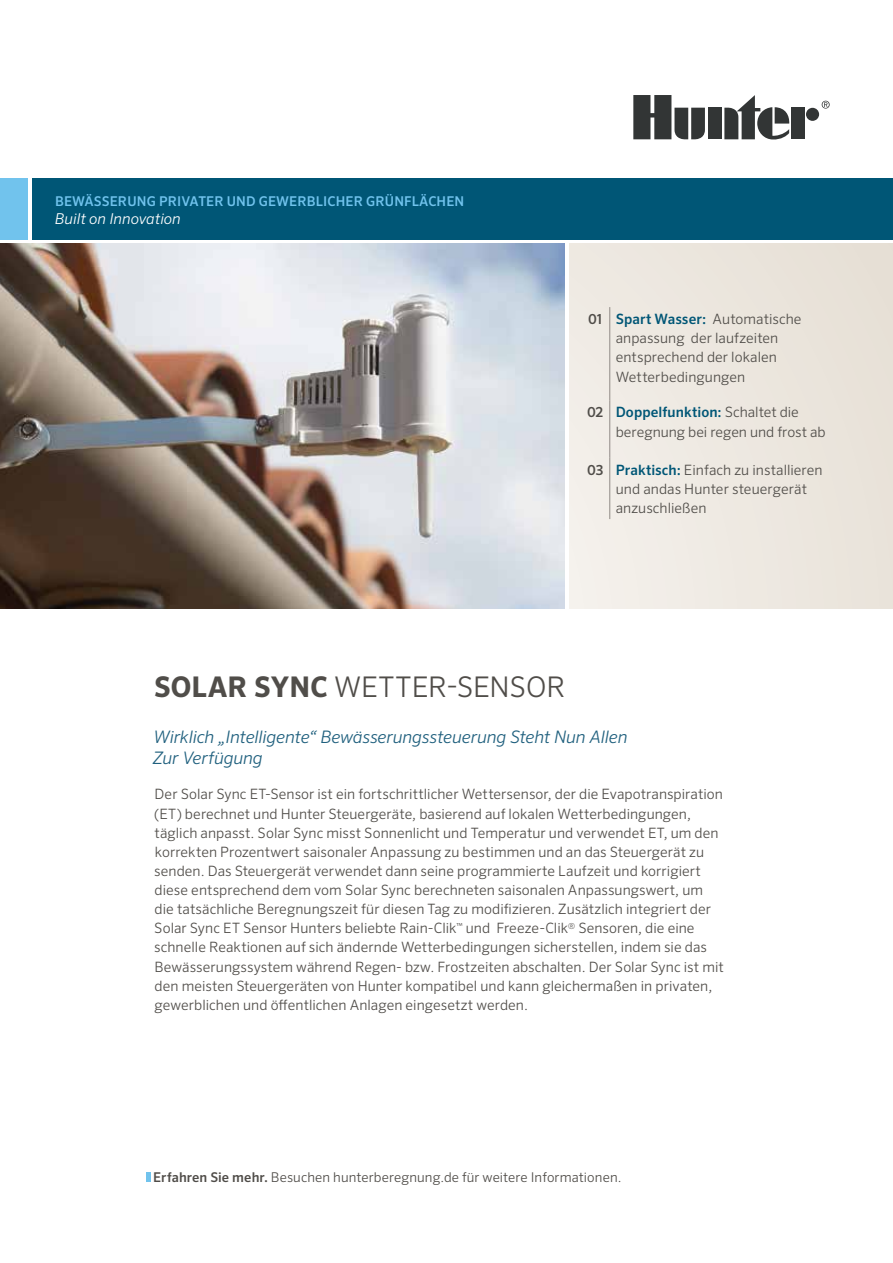
<style>
.page{position:relative;width:893px;height:1263px;background:#fff}
.page>*{position:absolute;margin:0;border:0;box-sizing:border-box;transform-origin:0 0}
.t1{font:300 28.5px "Sero Pro";color:#504d49}
.t2{font:italic 300 17.25px/21px "Sero Pro";letter-spacing:-.01em;color:#20607e}
.t3{font:italic 300 15px "Sero Pro";color:#fff}
.t4{font:300 14.25px/19px "Sero Pro";letter-spacing:.005em;color:#504d49}
.t5{font:300 13.5px "Sero Pro";letter-spacing:.005em;color:#504d49}
.t6{font:500 13.5px "Sero Pro";letter-spacing:.01em;color:#71c3ed}
.s1{font-weight:500;font-size:13.8px}
.s2{font-weight:500;color:#005676}
.s3{font-weight:700}
.s4{font-weight:500}
</style>
<div class="page">
<div style="left:569px;top:244px;width:324px;height:364px;background:#ede7e0"></div>
<svg style="left:822px;top:101px;width:8px;height:8px"></svg>
<div style="left:708px;top:108px;width:13px;height:31px;background:#323535"></div>
<div style="left:806px;top:108px;width:13px;height:13px;background:#323535;border-radius:50%"></div>
<div style="left:791px;top:108px;width:14px;height:31px;background:#323535"></div>
<svg style="left:724px;top:95px;width:66px;height:45px"></svg>
<svg style="left:633px;top:95px;width:72px;height:45px"></svg>
<div style="left:32px;top:178px;width:861px;height:61px;background:#005676"></div>
<div style="left:0;top:178px;width:28px;height:61px;background:#71c3ed"></div>
<hr style="left:146px;top:1172px;width:4px;height:10px;background:#71c3ed">
<hr style="left:609px;top:307px;width:1px;height:93px;background:#908a86">
<hr style="left:609px;top:400px;width:1px;height:58px;background:#908a86">
<hr style="left:609px;top:458px;width:1px;height:61px;background:#908a86">
<img style="left:0;top:244px;width:565px;height:364px">
<p class="t6" style="left:55px;top:193px;width:411px">BEWÄSSERUNG PRIVATER UND GEWERBLICHER GRÜNFLÄCHEN</p>
<p class="t3" style="left:55px;top:210px;width:127px">Built on Innovation</p>
<p class="t4" style="left:616px;top:309px;width:187px;text-indent:-27px"><span class="s1">01</span> <span class="s2">SPART WASSER:</span> Automatische anpassung der laufzeiten entsprechend der lokalen<br>Wetterbedingungen</p>
<p class="t4" style="left:616px;top:403px;width:211px;text-indent:-28px"><span class="s1">02</span> <span class="s2">DOPPELFUNKTION:</span> Schaltet die beregnung bei regen und frost ab</p>
<p class="t4" style="left:616px;top:460px;width:208px;text-indent:-29px"><span class="s1">03</span> <span class="s2">PRAKTISCH:</span> Einfach zu installieren und andas Hunter steuergerät anzuschließen</p>
<h1 class="t1" style="left:154px;top:670px;width:413px"><span class="s3">SOLAR SYNC</span> Wetter-Sensor</h1>
<p class="t2" style="left:153px;top:726px;width:476px">Wirklich „Intelligente“ Bewässerungssteuerung Steht Nun Allen<br>Zur Verfügung</p>
<p class="t4" style="left:154px;top:785px;width:571px">Der Solar Sync ET-Sensor ist ein fortschrittlicher Wettersensor, der die Evapotranspiration (ET) berechnet und Hunter Steuergeräte, basierend auf lokalen Wetterbedingungen, täglich anpasst. Solar Sync misst Sonnenlicht und Temperatur und verwendet ET, um den korrekten Prozentwert saisonaler Anpassung zu bestimmen und an das Steuergerät zu senden. Das Steuergerät verwendet dann seine programmierte Laufzeit und korrigiert diese entsprechend dem vom Solar Sync berechneten saisonalen Anpassungswert, um die tatsächliche Beregnungszeit für diesen Tag zu modifizieren. Zusätzlich integriert der Solar Sync ET Sensor Hunters beliebte Rain-Clik<sup>™</sup> und Freeze-Clik<sup>®</sup> Sensoren, die eine schnelle Reaktionen auf sich ändernde Wetterbedingungen sicherstellen, indem sie das Bewässerungssystem während Regen- bzw. Frostzeiten abschalten. Der Solar Sync ist mit den meisten Steuergeräten von Hunter kompatibel und kann gleichermaßen in privaten, gewerblichen und öffentlichen Anlagen eingesetzt werden.</p>
<p class="t5" style="left:153px;top:1169px;width:470px"><span class="s4">ERFAHREN SIE MEHR.</span> Besuchen hunterberegnung.de für weitere Informationen.</p>
</div>
